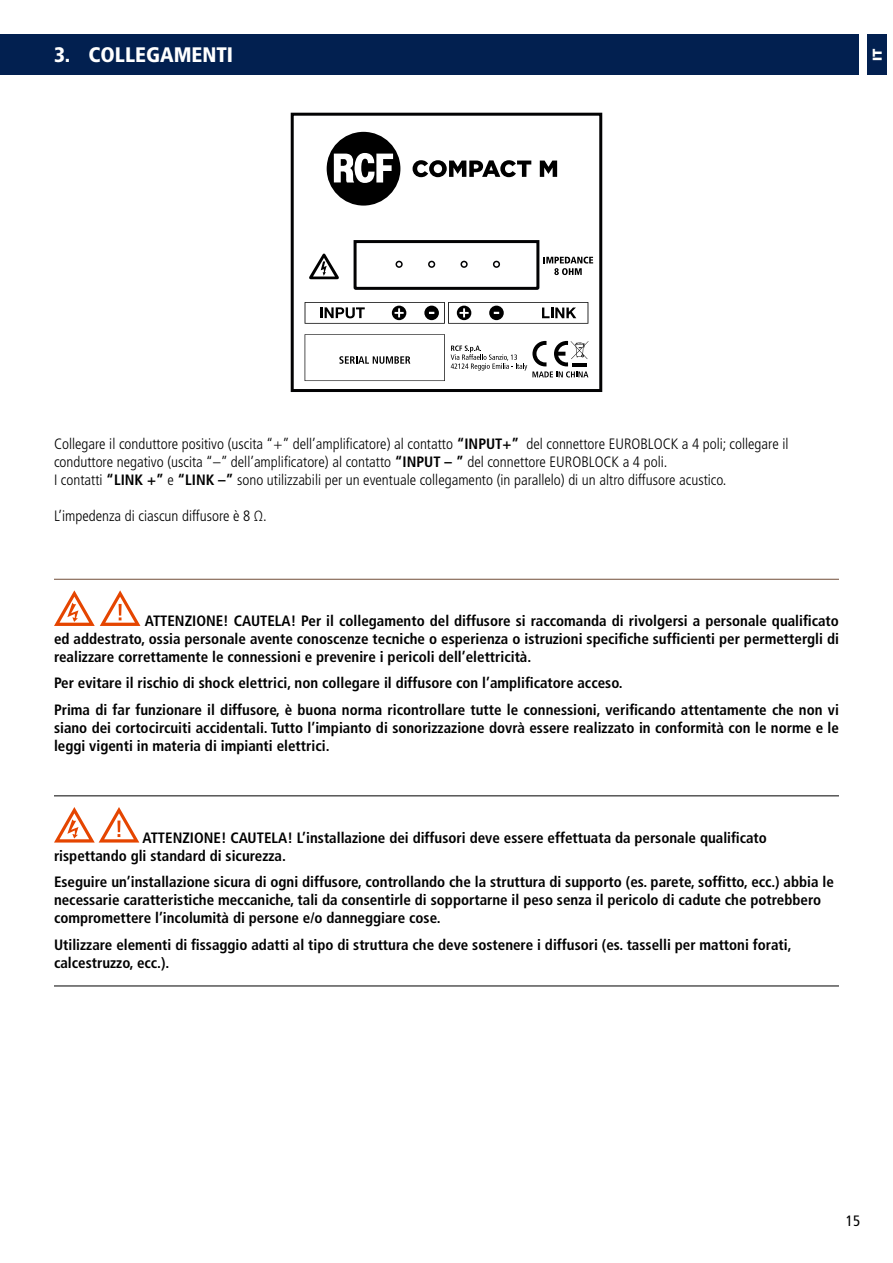
<style>
.page{position:relative;width:893px;height:1263px;background:#fff}
.page>*{position:absolute;margin:0;border:0;box-sizing:border-box;transform-origin:0 0}
.t1{font:900 condensed 21px "Frutiger LT Std";color:#fff}
.t2{font:700 condensed 15px/18px "Frutiger LT Std";color:#000}
.t3{font:300 condensed 15px/18px "Frutiger LT Std";color:#000}
.t4{font:condensed 15px "Frutiger LT Std";color:#000}
.t5{font:900 12.75px "Gotham";color:#fff}
.s1{font-weight:700}
</style>
<div class="page">
<div style="left:867px;top:34px;width:20px;height:41px;background:#022050"></div>
<div style="left:0;top:34px;width:859px;height:41px;background:#022050"></div>
<hr style="left:54px;top:579px;width:785px;height:1px;background:#714e39">
<hr style="left:54px;top:795px;width:785px;height:1px;background:#000">
<hr style="left:54px;top:985px;width:785px;height:1px;background:#000">
<svg style="left:54px;top:590px;width:86px;height:36px"></svg>
<svg style="left:54px;top:807px;width:85px;height:35px"></svg>
<svg style="left:290px;top:112px;width:313px;height:280px"></svg>
<svg style="left:305px;top:302px;width:283px;height:22px"></svg>
<svg style="left:451px;top:341px;width:137px;height:36px"></svg>
<svg style="left:305px;top:334px;width:140px;height:47px"></svg>
<svg style="left:309px;top:254px;width:30px;height:25px"></svg>
<svg style="left:544px;top:257px;width:49px;height:18px"></svg>
<svg style="left:413px;top:160px;width:118px;height:17px"></svg>
<svg style="left:540px;top:161px;width:17px;height:16px"></svg>
<svg style="left:327px;top:132px;width:73px;height:74px"></svg>
<svg style="left:395px;top:260px;width:106px;height:9px"></svg>
<h1 class="t1" style="left:54px;top:42px;width:181px">3. COLLEGAMENTI</h1>
<p class="t5" style="left:869px;top:61px;width:14px;rotate:-90deg">IT</p>
<p class="t3" style="left:54px;top:435px;width:736px">Collegare il conduttore positivo (uscita “+” dell’amplificatore) al contatto <span class="s1">“INPUT+”</span> del connettore EUROBLOCK a 4 poli; collegare il conduttore negativo (uscita “–” dell’amplificatore) al contatto <span class="s1">“INPUT – ”</span> del connettore EUROBLOCK a 4 poli.<br>I contatti <span class="s1">“LINK +”</span> e <span class="s1">“LINK –”</span> sono utilizzabili per un eventuale collegamento (in parallelo) di un altro diffusore acustico.</p>
<p class="t3" style="left:54px;top:507px;width:212px">L’impedenza di ciascun diffusore è 8 Ω.</p>
<p class="t2" style="left:54px;top:612px;width:786px;text-align:justify;text-indent:91px">ATTENZIONE! CAUTELA! Per il collegamento del diffusore si raccomanda di rivolgersi a personale qualificato ed addestrato, ossia personale avente conoscenze tecniche o esperienza o istruzioni specifiche sufficienti per permettergli di realizzare correttamente le connessioni e prevenire i pericoli dell’elettricità.</p>
<p class="t2" style="left:54px;top:670px;width:786px;line-height:26.5px">Per evitare il rischio di shock elettrici, non collegare il diffusore con l’amplificatore acceso.<br>Prima di far funzionare il diffusore, è buona norma ricontrollare tutte le connessioni, verificando attentamente che non vi</p>
<p class="t2" style="left:54px;top:719px;width:786px">siano dei cortocircuiti accidentali. Tutto l’impianto di sonorizzazione dovrà essere realizzato in conformità con le norme e le leggi vigenti in materia di impianti elettrici.</p>
<p class="t2" style="left:54px;top:828px;width:714px;text-indent:88px">ATTENZIONE! CAUTELA! L’installazione dei diffusori deve essere effettuata da personale qualificato rispettando gli standard di sicurezza.</p>
<p class="t2" style="left:54px;top:873px;width:781px">Eseguire un’installazione sicura di ogni diffusore, controllando che la struttura di supporto (es. parete, soffitto, ecc.) abbia le necessarie caratteristiche meccaniche, tali da consentirle di sopportarne il peso senza il pericolo di cadute che potrebbero compromettere l’incolumità di persone e/o danneggiare cose.</p>
<p class="t2" style="left:54px;top:935px;width:739px">Utilizzare elementi di fissaggio adatti al tipo di struttura che deve sostenere i diffusori (es. tasselli per mattoni forati, calcestruzzo, ecc.).</p>
<p class="t4" style="left:846px;top:1211px;width:16px">15</p>
</div>
